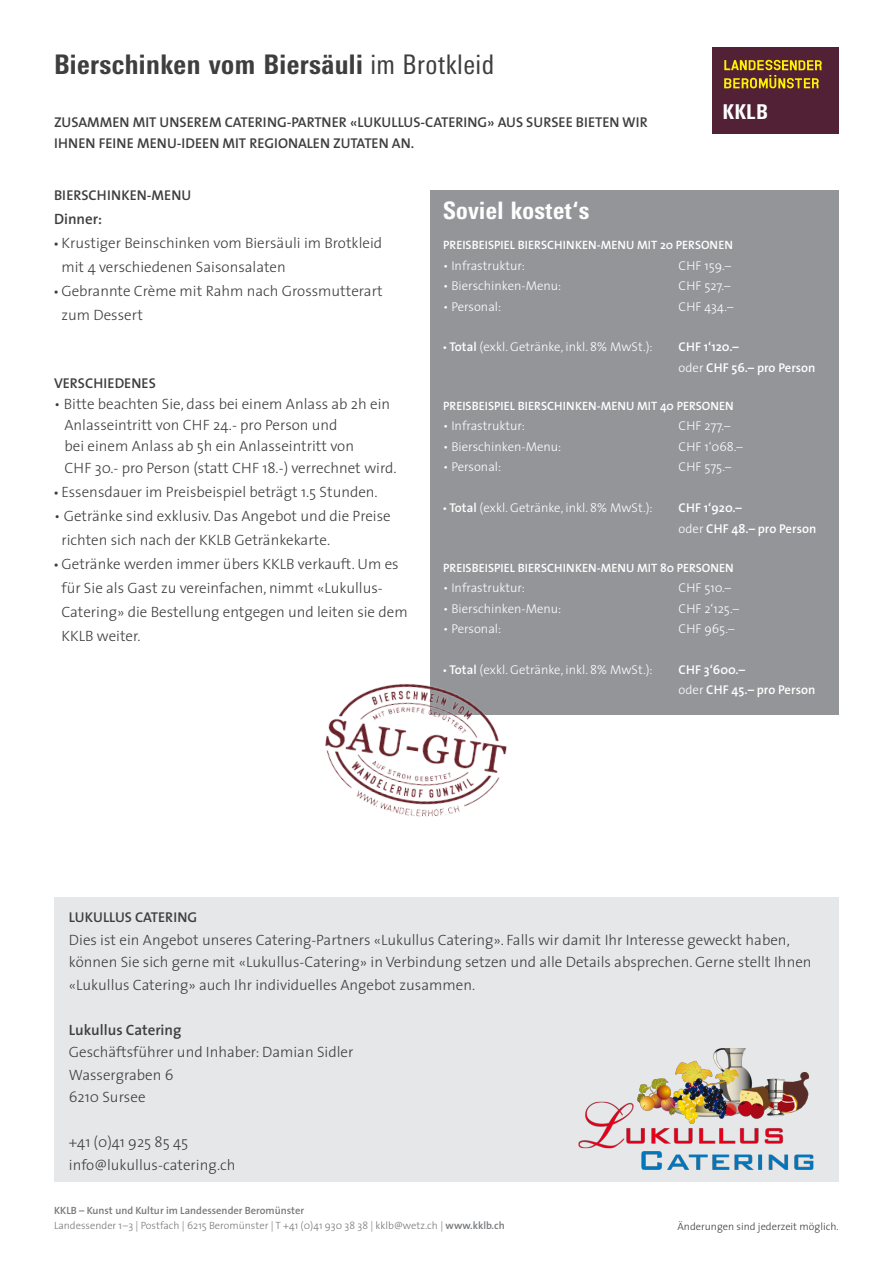
<style>
.page{position:relative;width:893px;height:1263px;background:#fff}
.page>*{position:absolute;margin:0;border:0;box-sizing:border-box;transform-origin:0 0}
.t1{font:800 condensed 27px "Linotype Univers";letter-spacing:.015em;color:#3e3e3f}
.t2{font:800 condensed 24px "Linotype Univers";letter-spacing:.015em;color:#fff}
.t3{font:800 condensed 20.4px "Linotype Univers";color:#fff}
.t4{font:300 15px/22.5px "The Sans";color:#3e3e3f}
.t5{font:600 15px "The Sans";color:#3e3e3f}
.t6{font:600 14.25px "The Sans";color:#3e3e3f}
.t7{font:300 12.75px "The Sans";color:#fff}
.t8{font:600 12.75px "The Sans";color:#fff}
.t9{font:600 12.15px "The Sans";color:#fff}
.t10{font:300 10.5px/15px "The Sans";color:#76787b}
.t11{font:300 10.5px "The Sans";color:#3e3e3f}
.s1{font-weight:400}
.s2{font-family:"Myriad Pro";font-weight:400}
.s3{font-weight:600}
.s4{font-weight:300}
</style>
<div class="page">
<div style="left:712px;top:47px;width:127px;height:86px;background:#522136"></div>
<svg style="left:724px;top:60px;width:98px;height:29px"></svg>
<div style="left:54px;top:898px;width:785px;height:284px;background:#e6e7e9"></div>
<div style="left:430px;top:190px;width:409px;height:524px;background:#939598"></div>
<img style="left:578px;top:1048px;width:236px;height:121px">
<img style="left:325px;top:683px;width:194px;height:134px">
<p class="t1" style="left:54px;top:47px;width:442px">Bierschinken vom Biersäuli <span class="s1">im Brotkleid</span></p>
<p class="t6" style="left:54px;top:111px;width:595px">ZUSAMMEN MIT UNSEREM CATERING-PARTNER «LUKULLUS-CATERING» AUS SURSEE BIETEN WIR</p>
<p class="t6" style="left:54px;top:132px;width:362px">IHNEN FEINE MENU-IDEEN MIT REGIONALEN ZUTATEN AN.</p>
<h3 class="t3" style="left:722px;top:99px;width:47px">KKLB</h3>
<p class="t6" style="left:54px;top:184px;width:139px">BIERSCHINKEN-MENU</p>
<p class="t5" style="left:54px;top:207px;width:50px">Dinner:</p>
<p class="t4" style="left:54px;top:231px;width:330px"><span class="s2">•</span> Krustiger Beinschinken vom Biersäuli im Brotkleid</p>
<p class="t4" style="left:62px;top:255px;width:226px">mit 4 verschiedenen Saisonsalaten</p>
<p class="t4" style="left:54px;top:279px;width:330px"><span class="s2">•</span> Gebrannte Crème mit Rahm nach Grossmutterart</p>
<p class="t4" style="left:62px;top:303px;width:83px">zum Dessert</p>
<p class="t6" style="left:54px;top:371px;width:103px">VERSCHIEDENES</p>
<p class="t4" style="left:64px;top:393px;width:327px;line-height:21px;text-indent:-10px">• Bitte beachten Sie, dass bei einem Anlass ab 2h ein<br>Anlasseintritt von CHF 24.- pro Person und</p>
<p class="t4" style="left:64px;top:434px;width:334px">bei einem Anlass ab 5h ein Anlasseintritt von<br>CHF 30.- pro Person (statt CHF 18.-) verrechnet wird.</p>
<p class="t4" style="left:54px;top:480px;width:325px"><span class="s2">•</span> Essensdauer im Preisbeispiel beträgt 1.5 Stunden.</p>
<p class="t4" style="left:54px;top:504px;width:338px">• Getränke sind exklusiv. Das Angebot und die Preise</p>
<p class="t4" style="left:62px;top:528px;width:270px">richten sich nach der KKLB Getränkekarte.</p>
<p class="t4" style="left:54px;top:552px;width:346px"><span class="s2">•</span> Getränke werden immer übers KKLB verkauft. Um es</p>
<p class="t4" style="left:62px;top:576px;width:348px;line-height:24px">für Sie als Gast zu vereinfachen, nimmt «Lukullus-<br>Catering» die Bestellung entgegen und leiten sie dem<br>KKLB weiter.</p>
<p class="t2" style="left:443px;top:195px;width:148px">Soviel kostet‘s</p>
<p class="t9" style="left:443px;top:235px;width:291px">PREISBEISPIEL BIERSCHINKEN-MENU MIT 20 PERSONEN</p>
<p class="t7" style="left:443px;top:255px;width:83px">• Infrastruktur:</p>
<p class="t7" style="left:679px;top:255px;width:54px">CHF 159.–</p>
<p class="t7" style="left:443px;top:275px;width:120px">• Bierschinken-Menu:</p>
<p class="t7" style="left:679px;top:275px;width:53px">CHF 527.–</p>
<p class="t7" style="left:443px;top:296px;width:60px">• Personal:</p>
<p class="t7" style="left:679px;top:296px;width:56px">CHF 434.–</p>
<p class="t7" style="left:443px;top:337px;width:211px"><span class="s2">•</span> <span class="s3">Total</span> (exkl. Getränke, inkl. 8% MwSt.):</p>
<p class="t8" style="left:679px;top:336px;width:62px">CHF 1‘120.–</p>
<p class="t8" style="left:679px;top:357px;width:138px"><span class="s4">oder</span> CHF 56.– pro Person</p>
<p class="t9" style="left:443px;top:396px;width:292px">PREISBEISPIEL BIERSCHINKEN-MENU MIT 40 PERSONEN</p>
<p class="t7" style="left:443px;top:416px;width:83px">• Infrastruktur:</p>
<p class="t7" style="left:679px;top:416px;width:53px">CHF 277.–</p>
<p class="t7" style="left:443px;top:436px;width:120px">• Bierschinken-Menu:</p>
<p class="t7" style="left:679px;top:436px;width:66px">CHF 1‘068.–</p>
<p class="t7" style="left:443px;top:456px;width:60px">• Personal:</p>
<p class="t7" style="left:679px;top:456px;width:54px">CHF 575.–</p>
<p class="t7" style="left:443px;top:497px;width:211px"><span class="s2">•</span> <span class="s3">Total</span> (exkl. Getränke, inkl. 8% MwSt.):</p>
<p class="t8" style="left:679px;top:497px;width:65px">CHF 1‘920.–</p>
<p class="t8" style="left:679px;top:517px;width:139px"><span class="s4">oder</span> CHF 48.– pro Person</p>
<p class="t9" style="left:443px;top:558px;width:292px">PREISBEISPIEL BIERSCHINKEN-MENU MIT 80 PERSONEN</p>
<p class="t7" style="left:443px;top:578px;width:83px">• Infrastruktur:</p>
<p class="t7" style="left:679px;top:578px;width:54px">CHF 510.–</p>
<p class="t7" style="left:443px;top:598px;width:120px">• Bierschinken-Menu:</p>
<p class="t7" style="left:679px;top:598px;width:62px">CHF 2‘125.–</p>
<p class="t7" style="left:443px;top:618px;width:60px">• Personal:</p>
<p class="t7" style="left:679px;top:618px;width:57px">CHF 965.–</p>
<p class="t7" style="left:443px;top:659px;width:211px"><span class="s2">•</span> <span class="s3">Total</span> (exkl. Getränke, inkl. 8% MwSt.):</p>
<p class="t8" style="left:679px;top:659px;width:68px">CHF 3‘600.–</p>
<p class="t8" style="left:679px;top:679px;width:138px"><span class="s4">oder</span> CHF 45.– pro Person</p>
<p class="t6" style="left:69px;top:906px;width:130px">LUKULLUS CATERING</p>
<p class="t4" style="left:69px;top:928px;width:744px">Dies ist ein Angebot unseres Catering-Partners «Lukullus Catering». Falls wir damit Ihr Interesse geweckt haben, können Sie sich gerne mit «Lukullus-Catering» in Verbindung setzen und alle Details absprechen. Gerne stellt Ihnen «Lukullus Catering» auch Ihr individuelles Angebot zusammen.</p>
<p class="t4" style="left:69px;top:1018px;width:286px"><span class="s3">Lukullus Catering<br></span>Geschäftsführer und Inhaber: Damian Sidler</p>
<p class="t4" style="left:69px;top:1063px;width:106px">Wassergraben 6</p>
<p class="t4" style="left:69px;top:1086px;width:78px">6210 Sursee</p>
<p class="t4" style="left:69px;top:1131px;width:121px">+41 (0)41 925 85 45</p>
<p class="t4" style="left:69px;top:1153px;width:168px">info@lukullus-catering.ch</p>
<p class="t10" style="left:54px;top:1203px;width:452px"><span class="s3">KKLB – Kunst und Kultur im Landessender Beromünster<br></span>Landessender 1–3 | Postfach | 6215 Beromünster | T +41 (0)41 930 38 38 | kklb@wetz.ch | <span class="s3">www.kklb.ch</span></p>
<p class="t11" style="left:678px;top:1217px;width:163px">Änderungen sind jederzeit möglich.</p>
</div>
